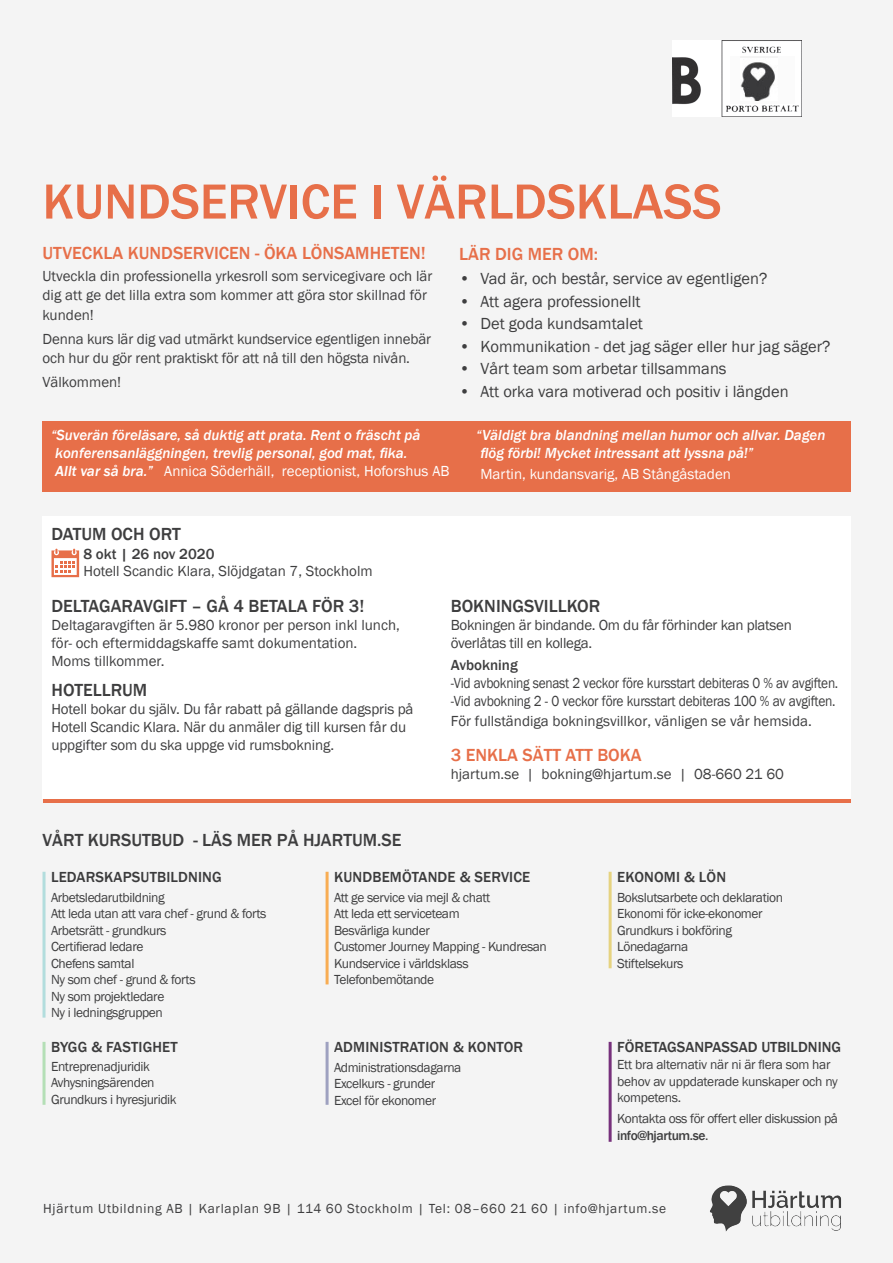
<style>
.page{position:relative;width:893px;height:1263px;background:#f4f4f4}
.page>*{position:absolute;margin:0;border:0;box-sizing:border-box;transform-origin:0 0}
.t1{font:500 51px "Franklin Gothic";color:#e76f49}
.t2{font:500 18px "Franklin Gothic";color:#3e3e3f}
.t3{font:500 18px "Franklin Gothic";color:#e76f49}
.t4{font:16.5px "Franklin Gothic";color:#3e3e3f}
.t5{font:15px/18px "Franklin Gothic";letter-spacing:-.01em;color:#3e3e3f}
.t6{font:italic 500 15px/18px "Franklin Gothic";color:#fff}
.t7{font:500 15px "Franklin Gothic";letter-spacing:.01em;color:#3e3e3f}
.t8{font:15px/18px "Franklin Gothic";letter-spacing:-.01em;color:#3e3e3f;scale:.89 1}
.t9{font:15px "Franklin Gothic";color:#fff}
.t10{font:13.5px/16.5px "Franklin Gothic";letter-spacing:-.03em;color:#3e3e3f}
.t11{font:13.5px "Franklin Gothic";letter-spacing:.05em;color:#3e3e3f}
.s1{font-weight:400;font-style:normal}
.s2{font-weight:500}
</style>
<div class="page">
<div style="left:43px;top:517px;width:808px;height:282px;background:#fff"></div>
<hr style="left:43px;top:799px;width:808px;height:3px;background:#e76f49">
<img style="left:672px;top:41px;width:129px;height:76px">
<div style="left:730px;top:57px;width:65px;height:47px;background:#fbfbfb"></div>
<div style="left:741px;top:56px;width:37px;height:45px;background:#f4f4f4"></div>
<img style="left:741px;top:59px;width:37px;height:42px">
<div style="left:43px;top:421px;width:425px;height:71px;background:#e76f49"></div>
<div style="left:468px;top:421px;width:383px;height:71px;background:#e76f49"></div>
<svg style="left:51px;top:549px;width:28px;height:28px"></svg>
<img style="left:710px;top:1185px;width:132px;height:47px">
<hr style="left:43px;top:872px;width:3px;height:145px;background:#b2dddd">
<hr style="left:609px;top:1042px;width:3px;height:100px;background:#77317c">
<hr style="left:326px;top:872px;width:3px;height:112px;background:#f8ad53">
<hr style="left:609px;top:872px;width:3px;height:96px;background:#e6d380">
<hr style="left:43px;top:1042px;width:3px;height:63px;background:#b4dfb6">
<hr style="left:326px;top:1042px;width:3px;height:63px;background:#9ea1c0">
<h1 class="t1" style="left:43px;top:170px;width:681px">KUNDSERVICE I VÄRLDSKLASS</h1>
<p class="t3" style="left:459px;top:242px;width:141px">LÄR DIG MER OM:</p>
<p class="t4" style="left:459px;top:268px;width:310px">• Vad är, och består, service av egentligen?</p>
<p class="t4" style="left:459px;top:291px;width:183px">• Att agera professionellt</p>
<p class="t4" style="left:459px;top:313px;width:185px">• Det goda kundsamtalet</p>
<p class="t4" style="left:459px;top:336px;width:373px">• Kommunikation - det jag säger eller hur jag säger?</p>
<p class="t4" style="left:459px;top:358px;width:269px">• Vårt team som arbetar tillsammans</p>
<p class="t4" style="left:459px;top:381px;width:331px">• Att orka vara motiverad och positiv i längden</p>
<p class="t3" style="left:43px;top:242px;width:385px">UTVECKLA KUNDSERVICEN - ÖKA LÖNSAMHETEN!</p>
<p class="t5" style="left:43px;top:266px;width:391px;line-height:19.5px">Utveckla din professionella yrkesroll som servicegivare och lär dig att ge det lilla extra som kommer att göra stor skillnad för kunden!</p>
<p class="t5" style="left:43px;top:329px;width:390px;line-height:19.5px">Denna kurs lär dig vad utmärkt kundservice egentligen innebär och hur du gör rent praktiskt för att nå till den högsta nivån.</p>
<p class="t5" style="left:43px;top:373px;width:80px">Välkommen!</p>
<p class="t6" style="left:51px;top:427px;width:400px">“Suverän föreläsare, så duktig att prata. Rent o fräscht på konferensanläggningen, trevlig personal, god mat, fika.<br>Allt var så bra.” <span class="s1">Annica Söderhäll, receptionist, Hoforshus AB</span></p>
<p class="t6" style="left:476px;top:426px;width:351px">“Väldigt bra blandning mellan humor och allvar. Dagen flög förbi! Mycket intressant att lyssna på!”</p>
<p class="t9" style="left:480px;top:465px;width:252px">Martin, kundansvarig, AB Stångåstaden</p>
<p class="t2" style="left:51px;top:523px;width:131px">DATUM OCH ORT</p>
<p class="t7" style="left:83px;top:545px;width:133px">8 okt | 26 nov 2020</p>
<p class="t5" style="left:83px;top:562px;width:291px">Hotell Scandic Klara, Slöjdgatan 7, Stockholm</p>
<p class="t2" style="left:51px;top:595px;width:314px">DELTAGARAVGIFT – GÅ 4 BETALA FÖR 3!</p>
<p class="t5" style="left:51px;top:616px;width:350px">Deltagaravgiften är 5.980 kronor per person inkl lunch, för- och eftermiddagskaffe samt dokumentation.<br>Moms tillkommer.</p>
<p class="t2" style="left:51px;top:679px;width:97px">HOTELLRUM</p>
<p class="t5" style="left:51px;top:701px;width:364px">Hotell bokar du själv. Du får rabatt på gällande dagspris på<br>Hotell Scandic Klara. När du anmäler dig till kursen får du uppgifter som du ska uppge vid rumsbokning.</p>
<p class="t2" style="left:451px;top:595px;width:151px">BOKNINGSVILLKOR</p>
<p class="t5" style="left:451px;top:616px;width:343px">Bokningen är bindande. Om du får förhinder kan platsen överlåtas till en kollega.</p>
<p class="t7" style="left:451px;top:655px;width:69px">Avbokning</p>
<p class="t8" style="left:451px;top:674px;width:437px">-Vid avbokning senast 2 veckor före kursstart debiteras 0 % av avgiften. -Vid avbokning 2 - 0 veckor före kursstart debiteras 100 % av avgiften.</p>
<p class="t5" style="left:451px;top:712px;width:363px">För fullständiga bokningsvillkor, vänligen se vår hemsida.</p>
<p class="t3" style="left:451px;top:744px;width:193px">3 ENKLA SÄTT ATT BOKA</p>
<p class="t5" style="left:451px;top:765px;width:335px">hjartum.se | bokning@hjartum.se | 08-660 21 60</p>
<p class="t2" style="left:43px;top:829px;width:360px">VÅRT KURSUTBUD - LÄS MER PÅ HJARTUM.SE</p>
<p class="t7" style="left:51px;top:868px;width:172px">LEDARSKAPSUTBILDNING</p>
<p class="t10" style="left:51px;top:889px;width:217px">Arbetsledarutbildning<br>Att leda utan att vara chef - grund &amp; forts<br>Arbetsrätt - grundkurs<br>Certifierad ledare<br>Chefens samtal<br>Ny som chef - grund &amp; forts<br>Ny som projektledare<br>Ny i ledningsgruppen</p>
<p class="t7" style="left:334px;top:868px;width:198px">KUNDBEMÖTANDE &amp; SERVICE</p>
<p class="t10" style="left:334px;top:889px;width:214px">Att ge service via mejl &amp; chatt<br>Att leda ett serviceteam<br>Besvärliga kunder<br>Customer Journey Mapping - Kundresan<br>Kundservice i världsklass<br>Telefonbemötande</p>
<p class="t7" style="left:51px;top:1038px;width:128px">BYGG &amp; FASTIGHET</p>
<p class="t10" style="left:51px;top:1058px;width:127px">Entreprenadjuridik<br>Avhysningsärenden<br>Grundkurs i hyresjuridik</p>
<p class="t7" style="left:334px;top:1038px;width:191px">ADMINISTRATION &amp; KONTOR</p>
<p class="t10" style="left:334px;top:1059px;width:129px">Administrationsdagarna<br>Excelkurs - grunder<br>Excel för ekonomer</p>
<p class="t7" style="left:617px;top:868px;width:110px">EKONOMI &amp; LÖN</p>
<p class="t10" style="left:617px;top:889px;width:167px">Bokslutsarbete och deklaration<br>Ekonomi för icke-ekonomer<br>Grundkurs i bokföring<br>Lönedagarna<br>Stiftelsekurs</p>
<p class="t7" style="left:617px;top:1038px;width:225px">FÖRETAGSANPASSAD UTBILDNING</p>
<p class="t10" style="left:617px;top:1057px;width:222px">Ett bra alternativ när ni är flera som har behov av uppdaterade kunskaper och ny kompetens.</p>
<p class="t10" style="left:617px;top:1111px;width:222px">Kontakta oss för offert eller diskussion på <span class="s2">info@hjartum.se</span>.</p>
<p class="t11" style="left:43px;top:1200px;width:624px">Hjärtum Utbildning AB | Karlaplan 9B | 114 60 Stockholm | Tel: 08–660 21 60 | info@hjartum.se</p>
</div>
